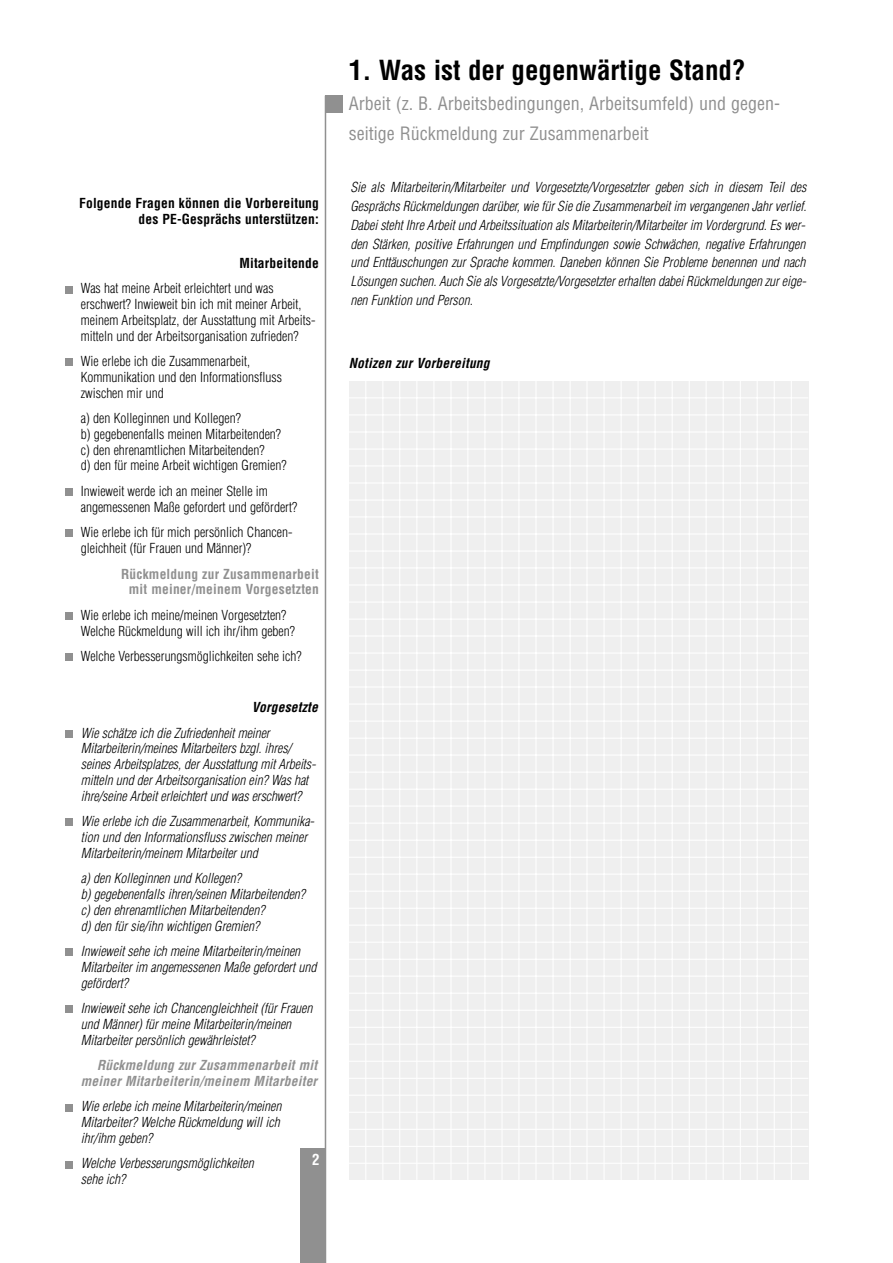
<style>
.page{position:relative;width:893px;height:1263px;background:#fff}
.page>*{position:absolute;margin:0;border:0;box-sizing:border-box;transform-origin:0 0}
.t1{font:700 condensed 27px "Helvetica";color:#000}
.t2{font:condensed 18px/30px "Helvetica";color:#909090}
.t3{font:700 condensed 15px "Helvetica";color:#fff}
.t4{font:italic 300 condensed 13.5px/15.8px "Helvetica";color:#000}
.t5{font:300 condensed 13.5px/15.8px "Helvetica";color:#000}
.t6{font:700 condensed 13.5px/15.8px "Helvetica";letter-spacing:.015em;color:#000;text-align:right}
.t7{font:italic 700 condensed 13.5px/15.8px "Helvetica";letter-spacing:.015em;color:#909090;text-align:right}
.t8{font:700 condensed 13.5px/15.8px "Helvetica";letter-spacing:.015em;color:#909090;text-align:center}
.t9{font:italic 700 condensed 13.5px "Helvetica";letter-spacing:.015em;color:#000}
</style>
<div class="page">
<div style="left:325px;top:96px;width:17px;height:17px;background:#909090"></div>
<hr style="left:325px;top:96px;width:1px;height:1167px;background:#909090">
<div style="left:300px;top:1148px;width:25px;height:115px;background:#909090"></div>
<div style="left:65px;top:1161px;width:8px;height:7px;background:#909090"></div>
<div style="left:65px;top:1104px;width:8px;height:7px;background:#909090"></div>
<div style="left:65px;top:1005px;width:8px;height:8px;background:#909090"></div>
<div style="left:65px;top:948px;width:8px;height:8px;background:#909090"></div>
<div style="left:65px;top:819px;width:8px;height:7px;background:#909090"></div>
<div style="left:65px;top:730px;width:8px;height:8px;background:#909090"></div>
<div style="left:65px;top:653px;width:8px;height:8px;background:#909090"></div>
<div style="left:65px;top:612px;width:8px;height:8px;background:#909090"></div>
<div style="left:65px;top:530px;width:8px;height:7px;background:#909090"></div>
<div style="left:65px;top:488px;width:8px;height:8px;background:#909090"></div>
<div style="left:65px;top:359px;width:8px;height:7px;background:#909090"></div>
<div style="left:65px;top:286px;width:8px;height:7px;background:#909090"></div>
<div style="left:349px;top:381px;width:459px;height:799px;background:#efefef"></div>
<hr style="left:365px;top:381px;width:1px;height:799px;background:#fff">
<hr style="left:382px;top:381px;width:1px;height:799px;background:#fff">
<hr style="left:399px;top:381px;width:1px;height:799px;background:#fff">
<hr style="left:416px;top:381px;width:1px;height:799px;background:#fff">
<hr style="left:433px;top:381px;width:1px;height:799px;background:#fff">
<hr style="left:450px;top:381px;width:1px;height:799px;background:#fff">
<hr style="left:467px;top:381px;width:1px;height:799px;background:#fff">
<hr style="left:484px;top:381px;width:1px;height:799px;background:#fff">
<hr style="left:501px;top:381px;width:1px;height:799px;background:#fff">
<hr style="left:518px;top:381px;width:1px;height:799px;background:#fff">
<hr style="left:535px;top:381px;width:1px;height:799px;background:#fff">
<hr style="left:552px;top:381px;width:1px;height:799px;background:#fff">
<hr style="left:569px;top:381px;width:1px;height:799px;background:#fff">
<hr style="left:586px;top:381px;width:1px;height:799px;background:#fff">
<hr style="left:603px;top:381px;width:1px;height:799px;background:#fff">
<hr style="left:620px;top:381px;width:1px;height:799px;background:#fff">
<hr style="left:637px;top:381px;width:1px;height:799px;background:#fff">
<hr style="left:654px;top:381px;width:1px;height:799px;background:#fff">
<hr style="left:671px;top:381px;width:1px;height:799px;background:#fff">
<hr style="left:688px;top:381px;width:1px;height:799px;background:#fff">
<hr style="left:705px;top:381px;width:1px;height:799px;background:#fff">
<hr style="left:722px;top:381px;width:1px;height:799px;background:#fff">
<hr style="left:739px;top:381px;width:1px;height:799px;background:#fff">
<hr style="left:756px;top:381px;width:1px;height:799px;background:#fff">
<hr style="left:773px;top:381px;width:1px;height:799px;background:#fff">
<hr style="left:790px;top:381px;width:1px;height:799px;background:#fff">
<hr style="left:349px;top:397px;width:459px;height:1px;background:#fff">
<hr style="left:349px;top:414px;width:459px;height:1px;background:#fff">
<hr style="left:349px;top:431px;width:459px;height:2px;background:#fff">
<hr style="left:349px;top:449px;width:459px;height:1px;background:#fff">
<hr style="left:349px;top:465px;width:459px;height:1px;background:#fff">
<hr style="left:349px;top:482px;width:459px;height:2px;background:#fff">
<hr style="left:349px;top:500px;width:459px;height:1px;background:#fff">
<hr style="left:349px;top:516px;width:459px;height:1px;background:#fff">
<hr style="left:349px;top:533px;width:459px;height:2px;background:#fff">
<hr style="left:349px;top:551px;width:459px;height:1px;background:#fff">
<hr style="left:349px;top:567px;width:459px;height:1px;background:#fff">
<hr style="left:349px;top:584px;width:459px;height:2px;background:#fff">
<hr style="left:349px;top:602px;width:459px;height:1px;background:#fff">
<hr style="left:349px;top:619px;width:459px;height:1px;background:#fff">
<hr style="left:349px;top:635px;width:459px;height:2px;background:#fff">
<hr style="left:349px;top:653px;width:459px;height:1px;background:#fff">
<hr style="left:349px;top:670px;width:459px;height:1px;background:#fff">
<hr style="left:349px;top:686px;width:459px;height:2px;background:#fff">
<hr style="left:349px;top:704px;width:459px;height:1px;background:#fff">
<hr style="left:349px;top:721px;width:459px;height:1px;background:#fff">
<hr style="left:349px;top:738px;width:459px;height:1px;background:#fff">
<hr style="left:349px;top:755px;width:459px;height:1px;background:#fff">
<hr style="left:349px;top:772px;width:459px;height:1px;background:#fff">
<hr style="left:349px;top:789px;width:459px;height:1px;background:#fff">
<hr style="left:349px;top:806px;width:459px;height:1px;background:#fff">
<hr style="left:349px;top:823px;width:459px;height:1px;background:#fff">
<hr style="left:349px;top:840px;width:459px;height:1px;background:#fff">
<hr style="left:349px;top:857px;width:459px;height:1px;background:#fff">
<hr style="left:349px;top:874px;width:459px;height:1px;background:#fff">
<hr style="left:349px;top:891px;width:459px;height:1px;background:#fff">
<hr style="left:349px;top:908px;width:459px;height:1px;background:#fff">
<hr style="left:349px;top:925px;width:459px;height:1px;background:#fff">
<hr style="left:349px;top:942px;width:459px;height:1px;background:#fff">
<hr style="left:349px;top:959px;width:459px;height:1px;background:#fff">
<hr style="left:349px;top:976px;width:459px;height:1px;background:#fff">
<hr style="left:349px;top:993px;width:459px;height:1px;background:#fff">
<hr style="left:349px;top:1010px;width:459px;height:1px;background:#fff">
<hr style="left:349px;top:1027px;width:459px;height:1px;background:#fff">
<hr style="left:349px;top:1044px;width:459px;height:1px;background:#fff">
<hr style="left:349px;top:1061px;width:459px;height:1px;background:#fff">
<hr style="left:349px;top:1078px;width:459px;height:1px;background:#fff">
<hr style="left:349px;top:1095px;width:459px;height:1px;background:#fff">
<hr style="left:349px;top:1112px;width:459px;height:1px;background:#fff">
<hr style="left:349px;top:1129px;width:459px;height:1px;background:#fff">
<hr style="left:349px;top:1146px;width:459px;height:1px;background:#fff">
<hr style="left:349px;top:1163px;width:459px;height:1px;background:#fff">
<p class="t6" style="left:79px;top:196px;width:241px">Folgende Fragen können die Vorbereitung des PE-Gesprächs unterstützen:</p>
<p class="t6" style="left:239px;top:256px;width:81px">Mitarbeitende</p>
<p class="t5" style="left:81px;top:282px;width:236px">Was hat meine Arbeit erleichtert und was erschwert? Inwieweit bin ich mit meiner Arbeit, meinem Arbeitsplatz, der Ausstattung mit Arbeits&shy;mitteln und der Arbeitsorganisation zufrieden?</p>
<p class="t5" style="left:81px;top:355px;width:202px">Wie erlebe ich die Zusammenarbeit,<br>Kommunikation und den Informationsfluss zwischen mir und</p>
<p class="t5" style="left:81px;top:412px;width:207px">a) den Kolleginnen und Kollegen?<br>b) gegebenenfalls meinen Mitarbeitenden? c) den ehrenamtlichen Mitarbeitenden?<br>d) den für meine Arbeit wichtigen Gremien?</p>
<p class="t5" style="left:81px;top:484px;width:218px">Inwieweit werde ich an meiner Stelle im angemessenen Maße gefordert und gefördert?</p>
<p class="t5" style="left:81px;top:526px;width:213px">Wie erlebe ich für mich persönlich Chancen&shy;gleichheit (für Frauen und Männer)?</p>
<p class="t8" style="left:121px;top:567px;width:199px">Rückmeldung zur Zusammenarbeit mit meiner/meinem Vorgesetzten</p>
<p class="t5" style="left:81px;top:608px;width:216px">Wie erlebe ich meine/meinen Vorgesetzten?<br>Welche Rückmeldung will ich ihr/ihm geben?</p>
<p class="t5" style="left:81px;top:649px;width:222px">Welche Verbesserungsmöglichkeiten sehe ich?</p>
<p class="t9" style="left:252px;top:702px;width:68px">Vorgesetzte</p>
<p class="t4" style="left:81px;top:726px;width:237px">Wie schätze ich die Zufriedenheit meiner Mitarbeiterin/meines Mitarbeiters bzgl. ihres/ seines Arbeitsplatzes, der Ausstattung mit Arbeits&shy;mitteln und der Arbeitsorganisation ein? Was hat ihre/seine Arbeit erleichtert und was erschwert?</p>
<p class="t4" style="left:81px;top:815px;width:235px">Wie erlebe ich die Zusammenarbeit, Kommunika&shy;tion und den Informationsfluss zwischen meiner<br>Mitarbeiterin/meinem Mitarbeiter und</p>
<p class="t4" style="left:81px;top:872px;width:226px">a) den Kolleginnen und Kollegen?<br>b) gegebenenfalls ihren/seinen Mitarbeitenden? c) den ehrenamtlichen Mitarbeitenden?<br>d) den für sie/ihn wichtigen Gremien?</p>
<p class="t4" style="left:81px;top:944px;width:237px">Inwieweit sehe ich meine Mitarbeiterin/meinen<br>Mitarbeiter im angemessenen Maße gefordert und gefördert?</p>
<p class="t4" style="left:81px;top:1001px;width:233px">Inwieweit sehe ich Chancengleichheit (für Frauen und Männer) für meine Mitarbeiterin/meinen<br>Mitarbeiter persönlich gewährleistet?</p>
<p class="t7" style="left:81px;top:1058px;width:238px">Rückmeldung zur Zusammenarbeit mit meiner Mitarbeiterin/meinem Mitarbeiter</p>
<p class="t4" style="left:81px;top:1100px;width:202px">Wie erlebe ich meine Mitarbeiterin/meinen<br>Mitarbeiter? Welche Rückmeldung will ich ihr/ihm geben?</p>
<p class="t4" style="left:81px;top:1157px;width:174px">Welche Verbesserungsmöglichkeiten sehe ich?</p>
<p class="t3" style="left:312px;top:1154px;width:9px">2</p>
<h1 class="t1" style="left:349px;top:60px;width:398px">1. Was ist der gegenwärtige Stand?</h1>
<h2 class="t2" style="left:349px;top:90px;width:433px">Arbeit (z. B. Arbeitsbedingungen, Arbeitsumfeld) und gegen&shy;seitige Rückmeldung zur Zusammenarbeit</h2>
<p class="t4" style="left:350px;top:179px;width:457px;line-height:18.8px;text-align:justify">Sie als Mitarbeiterin/Mitarbeiter und Vorgesetzte/Vorgesetzter geben sich in diesem Teil des Gesprächs Rückmeldungen darüber, wie für Sie die Zusammenarbeit im vergangenen Jahr verlief.<br>Dabei steht Ihre Arbeit und Arbeitssituation als Mitarbeiterin/Mitarbeiter im Vordergrund. Es wer&shy;den Stärken, positive Erfahrungen und Empfindungen sowie Schwächen, negative Erfahrungen und Enttäuschungen zur Sprache kommen. Daneben können Sie Probleme benennen und nach Lösungen suchen. Auch Sie als Vorgesetzte/Vorgesetzter erhalten dabei Rückmeldungen zur eige&shy;nen Funktion und Person.</p>
<p class="t9" style="left:349px;top:358px;width:142px">Notizen zur Vorbereitung</p>
</div>
